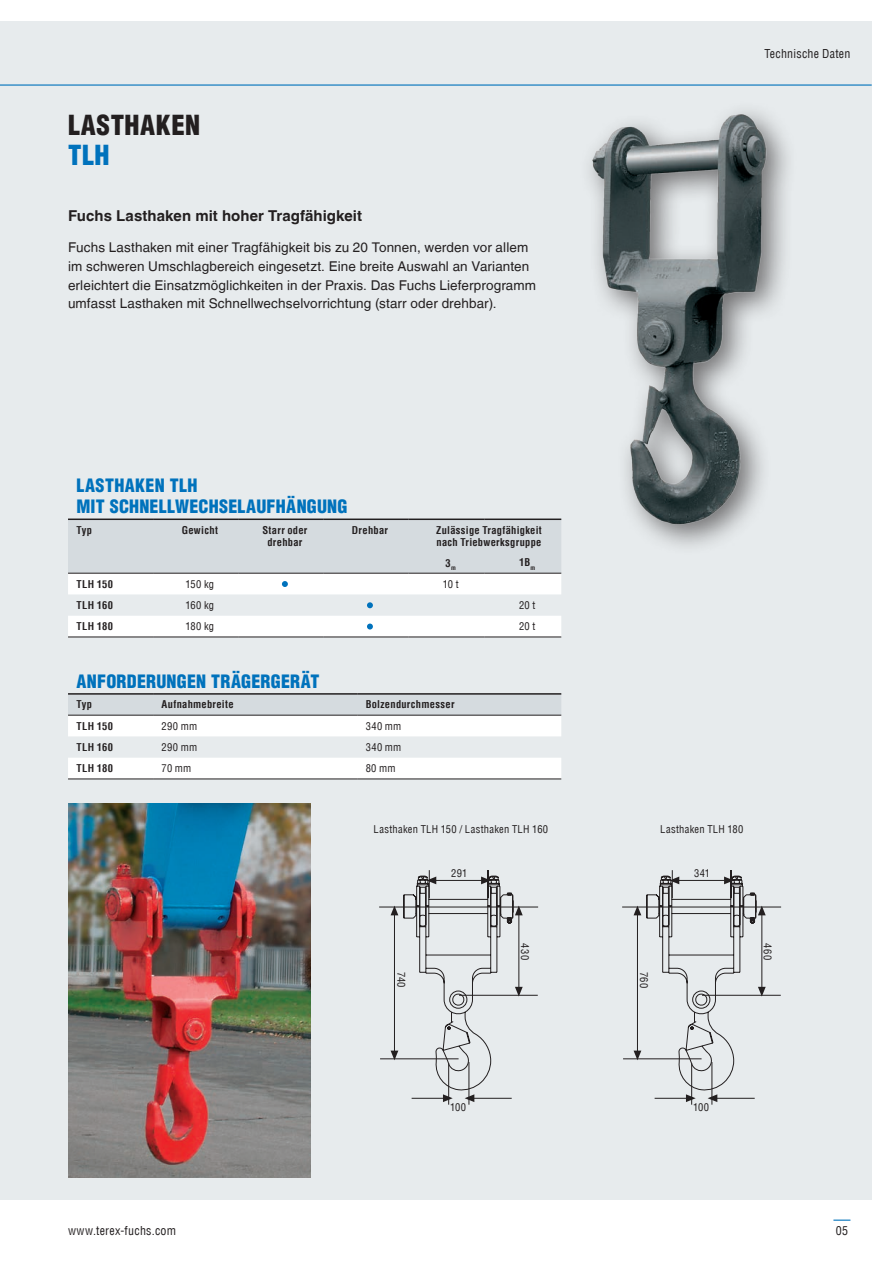
<style>
.page{position:relative;width:893px;height:1263px;background:#fff}
.page>*{position:absolute;margin:0;border:0;box-sizing:border-box;transform-origin:0 0}
.t1{font:900 condensed 27px "Helvetica";letter-spacing:.02em;color:#231f20}
.t2{font:900 condensed 27px "Helvetica";color:#0072bc}
.t3{font:900 condensed 18px/21px "Helvetica";letter-spacing:.01em;color:#0072bc}
.t4{font:700 15px "Helvetica";letter-spacing:.005em;color:#231f20}
.t5{font:13.5px/18.8px "Helvetica";letter-spacing:.01em;color:#231f20}
.t6{font:condensed 12px "Helvetica";letter-spacing:.02em;color:#231f20}
.t7{font:700 condensed 10.5px/12px "Helvetica";letter-spacing:.025em;color:#231f20;text-align:center}
.t8{font:condensed 10.5px "Helvetica";letter-spacing:.03em;color:#231f20}
</style>
<div class="page">
<div style="left:0;top:21px;width:872px;height:64px;background:#e7ebed"></div>
<div style="left:0;top:85px;width:872px;height:1114px;background:#e7ebed"></div>
<hr style="left:0;top:84px;width:872px;height:2px;background:#0072bc">
<img style="left:561px;top:85px;width:273px;height:457px">
<img style="left:68px;top:804px;width:242px;height:374px">
<hr style="left:379px;top:907px;width:159px;height:1px;background:#231f20">
<hr style="left:459px;top:995px;width:79px;height:1px;background:#231f20">
<hr style="left:448px;top:1063px;width:1px;height:42px;background:#231f20">
<hr style="left:469px;top:1062px;width:1px;height:43px;background:#231f20">
<hr style="left:380px;top:1058px;width:79px;height:1px;background:#231f20">
<svg style="left:391px;top:870px;width:132px;height:232px"></svg>
<hr style="left:622px;top:907px;width:159px;height:1px;background:#231f20">
<hr style="left:702px;top:995px;width:79px;height:1px;background:#231f20">
<hr style="left:691px;top:1063px;width:1px;height:42px;background:#231f20">
<hr style="left:712px;top:1062px;width:1px;height:43px;background:#231f20">
<hr style="left:623px;top:1058px;width:79px;height:1px;background:#231f20">
<svg style="left:634px;top:870px;width:132px;height:232px"></svg>
<svg style="left:833px;top:1219px;width:17px;height:2px"></svg>
<hr style="left:68px;top:518px;width:85px;height:2px;background:#231f20">
<hr style="left:153px;top:518px;width:85px;height:2px;background:#231f20">
<hr style="left:238px;top:518px;width:85px;height:2px;background:#231f20">
<hr style="left:323px;top:518px;width:85px;height:2px;background:#231f20">
<hr style="left:408px;top:518px;width:77px;height:2px;background:#231f20">
<hr style="left:485px;top:518px;width:76px;height:2px;background:#231f20">
<hr style="left:68px;top:637px;width:85px;height:1px;background:#231f20">
<hr style="left:153px;top:637px;width:85px;height:1px;background:#231f20">
<hr style="left:238px;top:637px;width:85px;height:1px;background:#231f20">
<hr style="left:323px;top:637px;width:85px;height:1px;background:#231f20">
<hr style="left:408px;top:637px;width:77px;height:1px;background:#231f20">
<hr style="left:485px;top:637px;width:76px;height:1px;background:#231f20">
<svg style="left:68px;top:519px;width:493px;height:118px"></svg>
<svg style="left:68px;top:695px;width:493px;height:83px"></svg>
<hr style="left:68px;top:715px;width:85px;height:1px;background:#231f20">
<hr style="left:153px;top:715px;width:204px;height:1px;background:#231f20">
<hr style="left:357px;top:715px;width:204px;height:1px;background:#231f20">
<hr style="left:68px;top:693px;width:85px;height:2px;background:#231f20">
<hr style="left:153px;top:693px;width:204px;height:2px;background:#231f20">
<hr style="left:357px;top:693px;width:204px;height:2px;background:#231f20">
<hr style="left:68px;top:778px;width:85px;height:1px;background:#231f20">
<hr style="left:153px;top:778px;width:204px;height:1px;background:#231f20">
<hr style="left:357px;top:778px;width:204px;height:1px;background:#231f20">
<h1 class="t1" style="left:68px;top:108px;width:134px">LASTHAKEN</h1>
<h1 class="t2" style="left:68px;top:138px;width:43px">TLH</h1>
<p class="t4" style="left:68px;top:207px;width:296px">Fuchs Lasthaken mit hoher Tragfähigkeit</p>
<p class="t5" style="left:68px;top:238px;width:470px">Fuchs Lasthaken mit einer Tragfähigkeit bis zu 20 Tonnen, werden vor allem im schweren Umschlagbereich eingesetzt. Eine breite Auswahl an Varianten erleichtert die Einsatzmöglichkeiten in der Praxis. Das Fuchs Lieferprogramm umfasst Lasthaken mit Schnellwechselvorrichtung (starr oder drehbar).</p>
<p class="t6" style="left:764px;top:46px;width:88px">Technische Daten</p>
<h2 class="t3" style="left:77px;top:475px;width:273px">LASTHAKEN TLH<br>MIT SCHNELLWECHSELAUFHÄNGUNG</h2>
<p class="t7" style="left:77px;top:524px;width:17px">Typ</p>
<p class="t7" style="left:182px;top:524px;width:38px">Gewicht</p>
<p class="t7" style="left:262px;top:524px;width:47px">Starr oder drehbar</p>
<p class="t7" style="left:352px;top:524px;width:38px">Drehbar</p>
<p class="t7" style="left:436px;top:524px;width:107px;text-align:left">Zulässige Tragfähigkeit nach Triebwerksgruppe</p>
<p class="t7" style="left:446px;top:557px;width:12px">3<sub>m</sub></p>
<p class="t7" style="left:519px;top:557px;width:18px">1B<sub>m</sub></p>
<p class="t7" style="left:77px;top:578px;width:38px">TLH 150</p>
<p class="t8" style="left:186px;top:577px;width:30px">150 kg</p>
<p class="t8" style="left:443px;top:577px;width:17px">10 t</p>
<p class="t7" style="left:77px;top:599px;width:38px">TLH 160</p>
<p class="t8" style="left:185px;top:599px;width:30px">160 kg</p>
<p class="t8" style="left:519px;top:599px;width:18px">20 t</p>
<p class="t7" style="left:77px;top:620px;width:38px">TLH 180</p>
<p class="t8" style="left:186px;top:620px;width:30px">180 kg</p>
<p class="t8" style="left:519px;top:620px;width:18px">20 t</p>
<h2 class="t3" style="left:77px;top:670px;width:244px">ANFORDERUNGEN TRÄGERGERÄT</h2>
<p class="t7" style="left:77px;top:698px;width:17px">Typ</p>
<p class="t7" style="left:162px;top:698px;width:74px">Aufnahmebreite</p>
<p class="t7" style="left:366px;top:698px;width:90px">Bolzendurchmesser</p>
<p class="t7" style="left:77px;top:720px;width:38px">TLH 150</p>
<p class="t8" style="left:162px;top:719px;width:37px">290 mm</p>
<p class="t8" style="left:366px;top:719px;width:37px">340 mm</p>
<p class="t7" style="left:77px;top:741px;width:38px">TLH 160</p>
<p class="t8" style="left:162px;top:741px;width:37px">290 mm</p>
<p class="t8" style="left:366px;top:741px;width:37px">340 mm</p>
<p class="t7" style="left:77px;top:762px;width:38px">TLH 180</p>
<p class="t8" style="left:162px;top:762px;width:31px">70 mm</p>
<p class="t8" style="left:366px;top:762px;width:32px">80 mm</p>
<p class="t8" style="left:374px;top:822px;width:176px">Lasthaken TLH 150 / Lasthaken TLH 160</p>
<p class="t8" style="left:660px;top:822px;width:85px">Lasthaken TLH 180</p>
<p class="t8" style="left:451px;top:867px;width:18px">291</p>
<p class="t8" style="left:694px;top:867px;width:18px">341</p>
<p class="t8" style="left:408px;top:972px;width:17px;rotate:90deg">740</p>
<p class="t8" style="left:531px;top:943px;width:18px;rotate:90deg">430</p>
<p class="t8" style="left:651px;top:971px;width:18px;rotate:90deg">760</p>
<p class="t8" style="left:774px;top:943px;width:18px;rotate:90deg">460</p>
<p class="t8" style="left:450px;top:1100px;width:17px">100</p>
<p class="t8" style="left:693px;top:1100px;width:17px">100</p>
<p class="t6" style="left:68px;top:1223px;width:110px">www.terex-fuchs.com</p>
<p class="t6" style="left:836px;top:1223px;width:14px">05</p>
</div>
